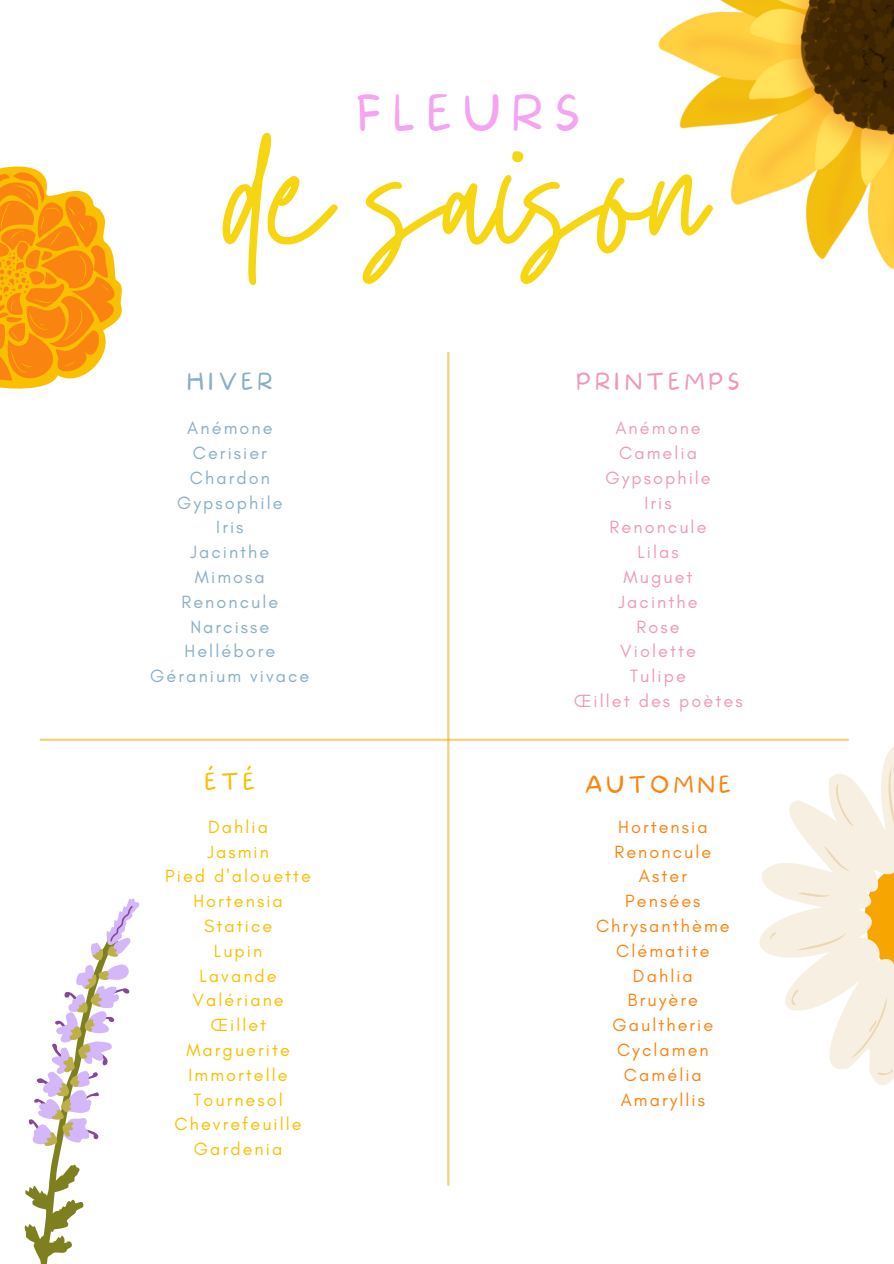
<style>
.page{position:relative;width:894px;height:1264px;background:#fff}
.page>*{position:absolute;margin:0;border:0;box-sizing:border-box;transform-origin:0 0}
.t1{font:166.05px "Twister";color:#f6d511}
.t2{font:100 46.35px "More Sugar";letter-spacing:.25em;color:#f4a4f0}
.t3{font:100 22.05px "More Sugar";letter-spacing:.2em;color:#ef99b5}
.t4{font:100 22.05px "More Sugar";letter-spacing:.2em;color:#f98410}
.t5{font:100 22.05px "More Sugar";letter-spacing:.2em;color:#8aafc7}
.t6{font:100 22.05px "More Sugar";color:#f8c000}
.t7{font:18px "Glacial Indifference";letter-spacing:.115em;color:#f8c000}
.t8{font:18px "Glacial Indifference";letter-spacing:.115em;color:#f98410}
.t9{font:18px "Glacial Indifference";letter-spacing:.115em;color:#8aafc7}
.t10{font:18px "Glacial Indifference";letter-spacing:.115em;color:#ef99b5}
</style>
<div class="page">
<hr style="left:40px;top:738px;width:808px;height:3px;background:#e7a500">
<hr style="left:447px;top:352px;width:2px;height:833px;background:#e7a500">
<svg style="left:742px;top:738px;width:151px;height:16px"></svg>
<svg style="left:759px;top:754px;width:134px;height:331px;fill:#f7efe2"></svg>
<svg style="left:0;top:166px;width:122px;height:223px"></svg>
<svg style="left:25px;top:898px;width:114px;height:365px"></svg>
<img style="left:658px;top:0;width:235px;height:268px">
<p class="t2" style="left:356px;top:87px;width:225px">FLEURS</p>
<p class="t1" style="left:230px;top:78px;width:480px">de saison</p>
<p class="t5" style="left:187px;top:369px;width:87px">HIVER</p>
<p class="t9" style="left:187px;top:417px;width:87px">Anémone</p>
<p class="t9" style="left:193px;top:442px;width:75px">Cerisier</p>
<p class="t9" style="left:190px;top:467px;width:81px">Chardon</p>
<p class="t9" style="left:177px;top:491px;width:107px">Gypsophile</p>
<p class="t9" style="left:216px;top:516px;width:29px">Iris</p>
<p class="t9" style="left:190px;top:541px;width:80px">Jacinthe</p>
<p class="t9" style="left:195px;top:566px;width:71px">Mimosa</p>
<p class="t9" style="left:181px;top:590px;width:98px">Renoncule</p>
<p class="t9" style="left:190px;top:615px;width:81px">Narcisse</p>
<p class="t9" style="left:184px;top:640px;width:92px">Hellébore</p>
<p class="t9" style="left:150px;top:665px;width:161px">Géranium vivace</p>
<p class="t6" style="left:205px;top:768px;width:51px">ÉTÉ</p>
<p class="t7" style="left:208px;top:815px;width:61px">Dahlia</p>
<p class="t7" style="left:207px;top:840px;width:63px">Jasmin</p>
<p class="t7" style="left:165px;top:865px;width:147px">Pied d'alouette</p>
<p class="t7" style="left:193px;top:890px;width:91px">Hortensia</p>
<p class="t7" style="left:204px;top:914px;width:70px">Statice</p>
<p class="t7" style="left:214px;top:939px;width:50px">Lupin</p>
<p class="t7" style="left:199px;top:964px;width:79px">Lavande</p>
<p class="t7" style="left:192px;top:989px;width:93px">Valériane</p>
<p class="t7" style="left:210px;top:1014px;width:58px">Œillet</p>
<p class="t7" style="left:186px;top:1038px;width:105px">Marguerite</p>
<p class="t7" style="left:188px;top:1063px;width:101px">Immortelle</p>
<p class="t7" style="left:193px;top:1088px;width:91px">Tournesol</p>
<p class="t7" style="left:174px;top:1113px;width:129px">Chevrefeuille</p>
<p class="t7" style="left:194px;top:1137px;width:90px">Gardenia</p>
<p class="t3" style="left:576px;top:369px;width:164px">PRINTEMPS</p>
<p class="t10" style="left:615px;top:417px;width:87px">Anémone</p>
<p class="t10" style="left:619px;top:442px;width:79px">Camelia</p>
<p class="t10" style="left:605px;top:467px;width:107px">Gypsophile</p>
<p class="t10" style="left:644px;top:491px;width:29px">Iris</p>
<p class="t10" style="left:609px;top:516px;width:98px">Renoncule</p>
<p class="t10" style="left:637px;top:541px;width:43px">Lilas</p>
<p class="t10" style="left:623px;top:566px;width:70px">Muguet</p>
<p class="t10" style="left:618px;top:590px;width:80px">Jacinthe</p>
<p class="t10" style="left:636px;top:615px;width:44px">Rose</p>
<p class="t10" style="left:620px;top:640px;width:77px">Violette</p>
<p class="t10" style="left:630px;top:665px;width:57px">Tulipe</p>
<p class="t10" style="left:573px;top:689px;width:171px">Œillet des poètes</p>
<p class="t4" style="left:585px;top:771px;width:147px">AUTOMNE</p>
<p class="t8" style="left:618px;top:815px;width:91px">Hortensia</p>
<p class="t8" style="left:614px;top:840px;width:98px">Renoncule</p>
<p class="t8" style="left:638px;top:865px;width:49px">Aster</p>
<p class="t8" style="left:625px;top:890px;width:77px">Pensées</p>
<p class="t8" style="left:596px;top:914px;width:135px">Chrysanthème</p>
<p class="t8" style="left:616px;top:939px;width:95px">Clématite</p>
<p class="t8" style="left:632px;top:964px;width:61px">Dahlia</p>
<p class="t8" style="left:627px;top:989px;width:71px">Bruyère</p>
<p class="t8" style="left:612px;top:1014px;width:102px">Gaultherie</p>
<p class="t8" style="left:617px;top:1038px;width:93px">Cyclamen</p>
<p class="t8" style="left:623px;top:1063px;width:79px">Camélia</p>
<p class="t8" style="left:620px;top:1088px;width:86px">Amaryllis</p>
</div>
